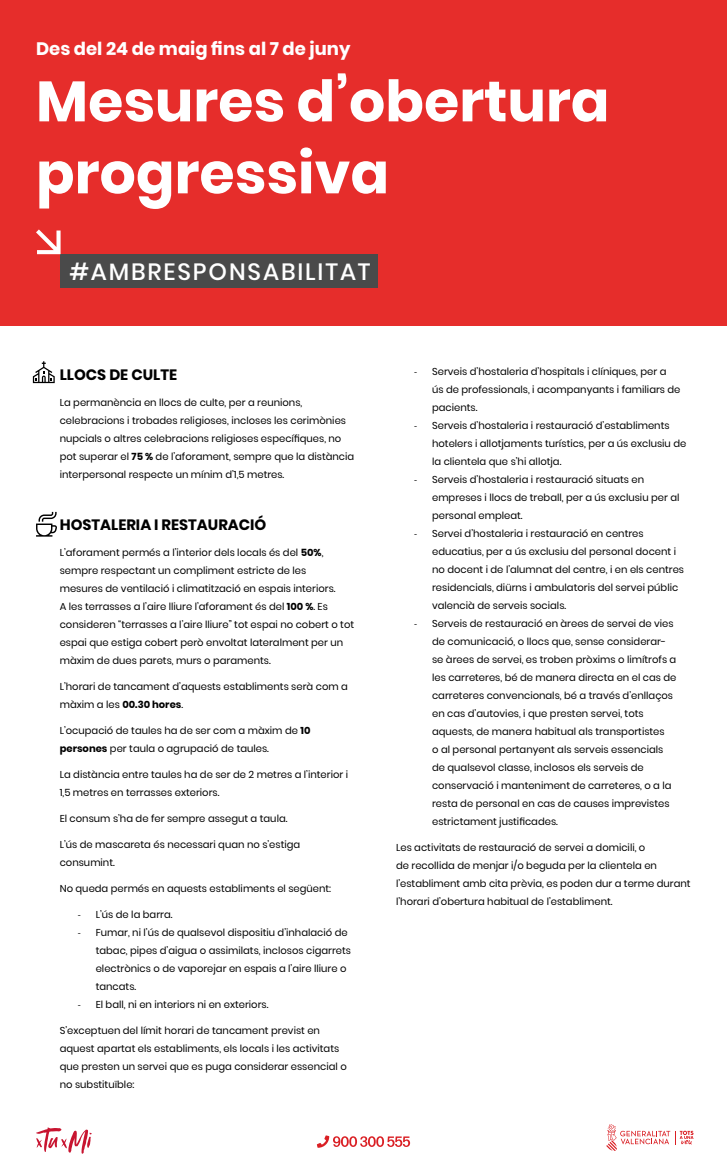
<style>
.page{position:relative;width:727px;height:1175px;background:#fff}
.page>*{position:absolute;margin:0;border:0;box-sizing:border-box;transform-origin:0 0}
.t1{font:700 57px/72px "Poppins";color:#fff}
.t2{font:500 23.5px "Poppins";letter-spacing:.08em;color:#fff}
.t3{font:700 18px "Poppins";color:#fff}
.t4{font:700 15px "Poppins";color:#000}
.t5{font:10px/18px "Poppins";color:#000}
.s1{font-weight:700}
.s2{font-family:"Calibri"}
</style>
<div class="page">
<div style="left:0;top:0;width:727px;height:325px;background:#e62d2b"></div>
<svg style="left:606px;top:1124px;width:87px;height:27px"></svg>
<svg style="left:317px;top:1135px;width:93px;height:13px"></svg>
<svg style="left:36px;top:1127px;width:56px;height:27px"></svg>
<svg style="left:36px;top:512px;width:21px;height:25px"></svg>
<svg style="left:33px;top:361px;width:22px;height:22px"></svg>
<div style="left:61px;top:254px;width:317px;height:33px;background:#4a4a4a"></div>
<svg style="left:36px;top:229px;width:25px;height:25px"></svg>
<h3 class="t3" style="left:36px;top:38px;width:316px">Des del 24 de maig fins al 7 de juny</h3>
<h1 class="t1" style="left:36px;top:66px;width:575px">Mesures d’obertura progressiva</h1>
<h2 class="t2" style="left:69px;top:258px;width:303px">#AMBRESPONSABILITAT</h2>
<h3 class="t4" style="left:60px;top:366px;width:119px">LLOCS DE CULTE</h3>
<p class="t5" style="left:60px;top:394px;width:296px">La permanència en llocs de culte, per a reunions, celebracions i trobades religioses, incloses les cerimònies nupcials o altres celebracions religioses específiques, no pot superar el <span class="s1">75 %</span> de l’aforament, sempre que la distància interpersonal respecte un mínim d’1,5 metres.</p>
<h3 class="t4" style="left:60px;top:516px;width:208px">HOSTALERIA I RESTAURACIÓ</h3>
<p class="t5" style="left:60px;top:544px;width:296px">L’aforament permés a l’interior dels locals és del <span class="s1">50%</span>, sempre respectant un compliment estricte de les<br>mesures de ventilació i climatització en espais interiors.<br>A les terrasses a l’aire lliure l’aforament és del <span class="s1">100 %</span>. Es consideren “terrasses a l’aire lliure” tot espai no cobert o tot espai que estiga cobert però envoltat lateralment per un màxim de dues parets, murs o paraments.</p>
<p class="t5" style="left:60px;top:678px;width:290px">L’horari de tancament d’aquests establiments serà com a màxim a les <span class="s1">00.30 hores</span>.</p>
<p class="t5" style="left:60px;top:722px;width:252px">L’ocupació de taules ha de ser com a màxim de <span class="s1">10 persones</span> per taula o agrupació de taules.</p>
<p class="t5" style="left:60px;top:766px;width:290px">La distància entre taules ha de ser de 2 metres a l’interior i<br>1,5 metres en terrasses exteriors.</p>
<p class="t5" style="left:60px;top:810px;width:229px">El consum s’ha de fer sempre assegut a taula.</p>
<p class="t5" style="left:60px;top:836px;width:242px">L’ús de mascareta és necessari quan no s’estiga consumint.</p>
<p class="t5" style="left:60px;top:880px;width:273px">No queda permés en aquests establiments el següent:</p>
<p class="t5" style="left:78px;top:906px;width:96px"><span class="s2">-</span> L’ús de la barra.</p>
<p class="t5" style="left:96px;top:924px;width:257px;text-indent:-18px"><span class="s2">-</span> Fumar, ni l’ús de qualsevol dispositiu d’inhalació de tabac, pipes d’aigua o assimilats, inclosos cigarrets electrònics o de vaporejar en espais a l’aire lliure o tancats.</p>
<p class="t5" style="left:78px;top:996px;width:192px"><span class="s2">-</span> El ball, ni en interiors ni en exteriors.</p>
<p class="t5" style="left:60px;top:1022px;width:288px">S’exceptuen del límit horari de tancament previst en aquest apartat els establiments, els locals i les activitats que presten un servei que es puga considerar essencial o no substituïble:</p>
<p class="t5" style="left:432px;top:362px;width:250px;text-indent:-18px"><span class="s2">-</span> Serveis d’hostaleria d’hospitals i clíniques, per a ús de professionals, i acompanyants i familiars de pacients.</p>
<p class="t5" style="left:432px;top:416px;width:256px;text-indent:-18px"><span class="s2">-</span> Serveis d’hostaleria i restauració d’establiments hotelers i allotjaments turístics, per a ús exclusiu de la clientela que s’hi allotja.</p>
<p class="t5" style="left:432px;top:470px;width:249px;text-indent:-18px"><span class="s2">-</span> Serveis d’hostaleria i restauració situats en empreses i llocs de treball, per a ús exclusiu per al personal empleat.</p>
<p class="t5" style="left:432px;top:524px;width:253px;text-indent:-18px"><span class="s2">-</span> Servei d’hostaleria i restauració en centres educatius, per a ús exclusiu del personal docent i no docent i de l’alumnat del centre, i en els centres residencials, diürns i ambulatoris del servei públic valencià de serveis socials.</p>
<p class="t5" style="left:432px;top:614px;width:246px;text-indent:-18px"><span class="s2">-</span> Serveis de restauració en àrees de servei de vies de comunicació, o llocs que, sense considerar&shy;se àrees de servei, es troben pròxims o limítrofs a les carreteres, bé de manera directa en el cas de carreteres convencionals, bé a través d’enllaços en cas d’autovies, i que presten servei, tots aquests, de manera habitual als transportistes<br>o al personal pertanyent als serveis essencials de qualsevol classe, inclosos els serveis de conservació i manteniment de carreteres, o a la resta de personal en cas de causes imprevistes estrictament justificades.</p>
<p class="t5" style="left:396px;top:838px;width:296px">Les activitats de restauració de servei a domicili, o<br>de recollida de menjar i/o beguda per la clientela en l’establiment amb cita prèvia, es poden dur a terme durant l’horari d’obertura habitual de l’establiment.</p>
</div>
